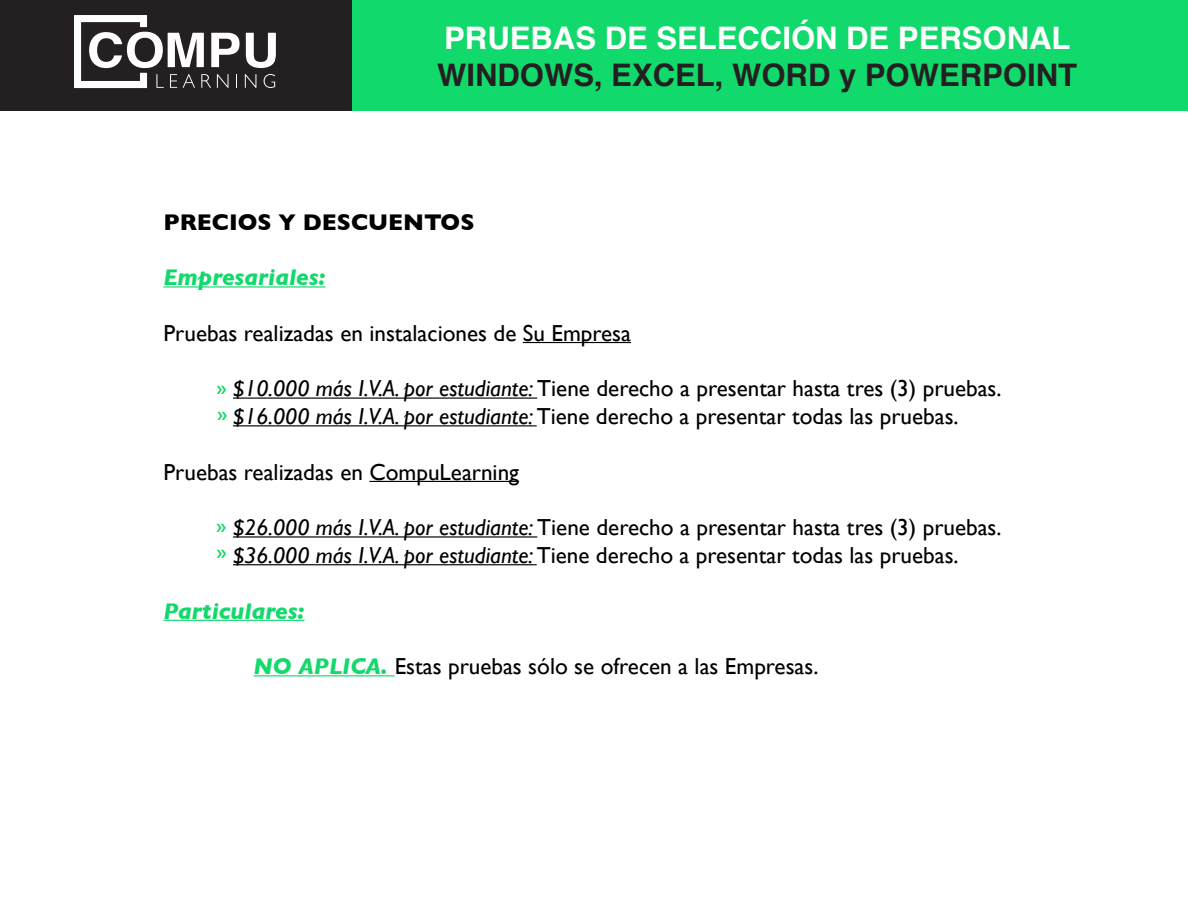
<style>
.page{position:relative;width:1188px;height:918px;background:#fff}
.page>*{position:absolute;margin:0;border:0;box-sizing:border-box;transform-origin:0 0}
.t1{font:700 31.05px "Helvetica";color:#241f21}
.t2{font:700 31.05px "Helvetica";color:#fff}
.t3{font:23.1px/27.8px "Gill Sans";color:#000}
.t4{font:italic 700 23.1px "Gill Sans";color:#12d96b}
.t5{font:700 23.1px "Gill Sans";color:#000}
.t6{font:600 18.15px/26.5px "Gill Sans";color:#12d96b}
.s1{font-style:italic}
.s2{font-weight:700;font-style:italic;color:#12d96b}
</style>
<div class="page">
<div style="left:0;top:0;width:353px;height:111px;background:#241f21"></div>
<div style="left:352px;top:0;width:836px;height:111px;background:#12d96b"></div>
<svg style="left:74px;top:15px;width:202px;height:73px"></svg>
<hr style="left:163px;top:286px;width:163px;height:2px;background:#12d96b">
<hr style="left:523px;top:342px;width:108px;height:1px;background:#000">
<hr style="left:233px;top:398px;width:304px;height:1px;background:#000">
<hr style="left:233px;top:425px;width:300px;height:1px;background:#000">
<hr style="left:369px;top:481px;width:150px;height:1px;background:#000">
<hr style="left:233px;top:536px;width:304px;height:2px;background:#000">
<hr style="left:233px;top:564px;width:300px;height:1px;background:#000">
<hr style="left:163px;top:620px;width:142px;height:1px;background:#12d96b">
<hr style="left:254px;top:675px;width:141px;height:1px;background:#12d96b">
<h1 class="t2" style="left:444px;top:13px;width:628px">PRUEBAS DE SELECCIÓN DE PERSONAL</h1>
<h1 class="t1" style="left:437px;top:50px;width:642px">WINDOWS, EXCEL, WORD y POWERPOINT</h1>
<p class="t5" style="left:163px;top:204px;width:313px">PRECIOS Y DESCUENTOS</p>
<p class="t4" style="left:163px;top:264px;width:164px">Empresariales:</p>
<p class="t3" style="left:163px;top:319px;width:469px">Pruebas realizadas en instalaciones de Su Empresa</p>
<p class="t3" style="left:233px;top:374px;width:770px"><span class="s1">$10.000 más I.V.A. por estudiante:</span> Tiene derecho a presentar hasta tres (3) pruebas. <span class="s1">$16.000 más I.V.A. por estudiante:</span> Tiene derecho a presentar todas las pruebas.</p>
<p class="t3" style="left:163px;top:458px;width:357px">Pruebas realizadas en CompuLearning</p>
<p class="t3" style="left:233px;top:513px;width:770px"><span class="s1">$26.000 más I.V.A. por estudiante:</span> Tiene derecho a presentar hasta tres (3) pruebas. <span class="s1">$36.000 más I.V.A. por estudiante:</span> Tiene derecho a presentar todas las pruebas.</p>
<p class="t4" style="left:163px;top:597px;width:143px">Particulares:</p>
<p class="t3" style="left:254px;top:652px;width:566px"><span class="s2">NO APLICA.</span> Estas pruebas sólo se ofrecen a las Empresas.</p>
<p class="t6" style="left:217px;top:374px;width:12px">» »</p>
<p class="t6" style="left:216px;top:512px;width:12px">» »</p>
</div>
